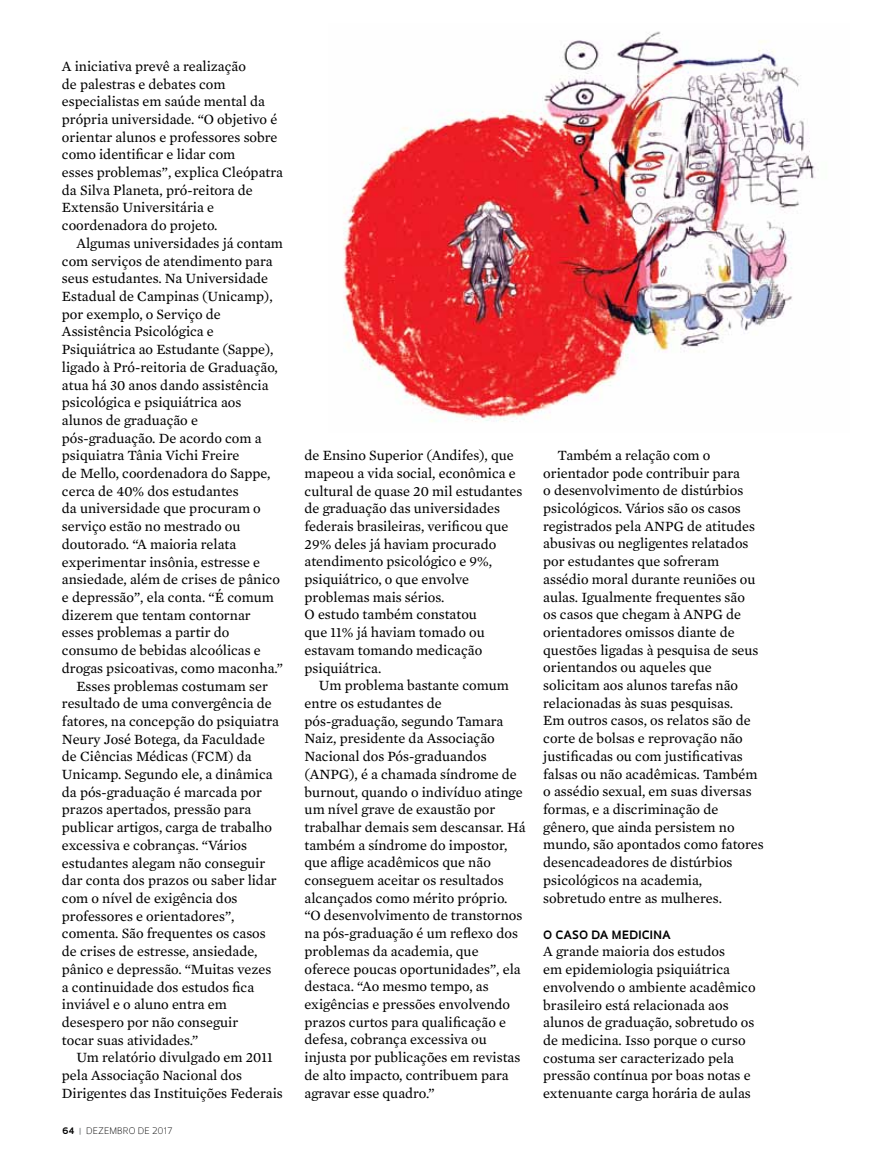
<style>
.page{position:relative;width:885px;height:1169px;background:#fff}
.page>*{position:absolute;margin:0;border:0;box-sizing:border-box;transform-origin:0 0}
.t1{font:14.4px/17.7px "Mercury Text G2";color:#000}
.t2{font:700 11.25px "Oculum";letter-spacing:.035em;color:#000}
.t3{font:300 8.7px "Oculum";letter-spacing:.015em;color:#000}
.s1{font-weight:700}
.s2{font-weight:700;color:#939598}
</style>
<div class="page">
<img style="left:343px;top:31px;width:473px;height:391px">
<p class="t1" style="left:62px;top:56px;width:223px">A iniciativa prevê a realização<br>de palestras e debates com especialistas em saúde mental da própria universidade. “O objetivo é orientar alunos e professores sobre como identificar e lidar com<br>esses problemas”, explica Cleópatra da Silva Planeta, pró-reitora de<br>Extensão Universitária e coordenadora do projeto.</p>
<p class="t1" style="left:76px;top:233px;width:208px">Algumas universidades já contam</p>
<p class="t1" style="left:62px;top:251px;width:212px">com serviços de atendimento para</p>
<p class="t1" style="left:62px;top:269px;width:208px">seus estudantes. Na Universidade</p>
<p class="t1" style="left:62px;top:287px;width:212px">Estadual de Campinas (Unicamp),</p>
<p class="t1" style="left:62px;top:304px;width:161px">por exemplo, o Serviço de</p>
<p class="t1" style="left:62px;top:322px;width:153px">Assistência Psicológica e</p>
<p class="t1" style="left:62px;top:340px;width:213px">Psiquiátrica ao Estudante (Sappe),</p>
<p class="t1" style="left:62px;top:357px;width:217px">ligado à Pró-reitoria de Graduação,</p>
<p class="t1" style="left:62px;top:375px;width:208px">atua há 30 anos dando assistência</p>
<p class="t1" style="left:62px;top:393px;width:181px">psicológica e psiquiátrica aos</p>
<p class="t1" style="left:62px;top:410px;width:138px">alunos de graduação e</p>
<p class="t1" style="left:62px;top:428px;width:201px">pós-graduação. De acordo com a</p>
<p class="t1" style="left:62px;top:446px;width:179px">psiquiatra Tânia Vichi Freire</p>
<p class="t1" style="left:62px;top:463px;width:210px">de Mello, coordenadora do Sappe,</p>
<p class="t1" style="left:62px;top:481px;width:178px">cerca de 40% dos estudantes</p>
<p class="t1" style="left:62px;top:499px;width:200px">da universidade que procuram o</p>
<p class="t1" style="left:62px;top:517px;width:180px">serviço estão no mestrado ou</p>
<p class="t1" style="left:62px;top:534px;width:176px">doutorado. “A maioria relata</p>
<p class="t1" style="left:62px;top:552px;width:200px">experimentar insônia, estresse e</p>
<p class="t1" style="left:62px;top:570px;width:220px">ansiedade, além de crises de pânico</p>
<p class="t1" style="left:62px;top:587px;width:214px">e depressão”, ela conta. “É comum</p>
<p class="t1" style="left:62px;top:605px;width:190px">dizerem que tentam contornar</p>
<p class="t1" style="left:62px;top:623px;width:169px">esses problemas a partir do</p>
<p class="t1" style="left:62px;top:640px;width:200px">consumo de bebidas alcoólicas e</p>
<p class="t1" style="left:62px;top:658px;width:223px">drogas psicoativas, como maconha.”</p>
<p class="t1" style="left:76px;top:676px;width:193px">Esses problemas costumam ser</p>
<p class="t1" style="left:62px;top:694px;width:211px">resultado de uma convergência de</p>
<p class="t1" style="left:62px;top:711px;width:218px">fatores, na concepção do psiquiatra</p>
<p class="t1" style="left:62px;top:729px;width:205px">Neury José Botega, da Faculdade</p>
<p class="t1" style="left:62px;top:747px;width:191px">de Ciências Médicas (FCM) da</p>
<p class="t1" style="left:62px;top:764px;width:212px">Unicamp. Segundo ele, a dinâmica</p>
<p class="t1" style="left:62px;top:782px;width:201px">da pós-graduação é marcada por</p>
<p class="t1" style="left:62px;top:800px;width:191px">prazos apertados, pressão para</p>
<p class="t1" style="left:62px;top:817px;width:212px">publicar artigos, carga de trabalho</p>
<p class="t1" style="left:62px;top:835px;width:187px">excessiva e cobranças. “Vários</p>
<p class="t1" style="left:62px;top:853px;width:205px">estudantes alegam não conseguir</p>
<p class="t1" style="left:62px;top:871px;width:216px">dar conta dos prazos ou saber lidar</p>
<p class="t1" style="left:62px;top:888px;width:177px">com o nível de exigência dos</p>
<p class="t1" style="left:62px;top:906px;width:174px">professores e orientadores”,</p>
<p class="t1" style="left:62px;top:924px;width:205px">comenta. São frequentes os casos</p>
<p class="t1" style="left:62px;top:941px;width:197px">de crises de estresse, ansiedade,</p>
<p class="t1" style="left:62px;top:959px;width:211px">pânico e depressão. “Muitas vezes</p>
<p class="t1" style="left:62px;top:977px;width:194px">a continuidade dos estudos fica</p>
<p class="t1" style="left:62px;top:994px;width:166px">inviável e o aluno entra em</p>
<p class="t1" style="left:62px;top:1012px;width:178px">desespero por não conseguir</p>
<p class="t1" style="left:62px;top:1030px;width:138px">tocar suas atividades.”</p>
<p class="t1" style="left:76px;top:1047px;width:198px">Um relatório divulgado em 2011</p>
<p class="t1" style="left:62px;top:1065px;width:182px">pela Associação Nacional dos</p>
<p class="t1" style="left:62px;top:1083px;width:222px">Dirigentes das Instituições Federais</p>
<p class="t3" style="left:62px;top:1124px;width:112px"><span class="s1">64</span> <span class="s2">|</span> DEZEMBRO DE 2017</p>
<p class="t1" style="left:305px;top:446px;width:219px">de Ensino Superior (Andifes), que mapeou a vida social, econômica e cultural de quase 20 mil estudantes de graduação das universidades federais brasileiras, verificou que<br>29% deles já haviam procurado atendimento psicológico e 9%, psiquiátrico, o que envolve problemas mais sérios.<br>O estudo também constatou<br>que 11% já haviam tomado ou estavam tomando medicação psiquiátrica.</p>
<p class="t1" style="left:305px;top:676px;width:222px;text-indent:14px">Um problema bastante comum entre os estudantes de pós-graduação, segundo Tamara<br>Naiz, presidente da Associação<br>Nacional dos Pós-graduandos (ANPG), é a chamada síndrome de burnout, quando o indivíduo atinge um nível grave de exaustão por trabalhar demais sem descansar. Há também a síndrome do impostor, que aflige acadêmicos que não conseguem aceitar os resultados alcançados como mérito próprio. “O desenvolvimento de transtornos na pós-graduação é um reflexo dos problemas da academia, que oferece poucas oportunidades”, ela destaca. “Ao mesmo tempo, as exigências e pressões envolvendo prazos curtos para qualificação e defesa, cobrança excessiva ou injusta por publicações em revistas de alto impacto, contribuem para agravar esse quadro.”</p>
<p class="t1" style="left:543px;top:445px;width:222px;text-indent:14px">Também a relação com o orientador pode contribuir para<br>o desenvolvimento de distúrbios psicológicos. Vários são os casos registrados pela ANPG de atitudes abusivas ou negligentes relatados por estudantes que sofreram assédio moral durante reuniões ou aulas. Igualmente frequentes são<br>os casos que chegam à ANPG de orientadores omissos diante de questões ligadas à pesquisa de seus orientandos ou aqueles que solicitam aos alunos tarefas não relacionadas às suas pesquisas.<br>Em outros casos, os relatos são de corte de bolsas e reprovação não justificadas ou com justificativas falsas ou não acadêmicas. Também o assédio sexual, em suas diversas formas, e a discriminação de gênero, que ainda persistem no mundo, são apontados como fatores desencadeadores de distúrbios psicológicos na academia, sobretudo entre as mulheres.</p>
<p class="t2" style="left:543px;top:926px;width:127px">O CASO DA MEDICINA</p>
<p class="t1" style="left:543px;top:942px;width:214px">A grande maioria dos estudos<br>em epidemiologia psiquiátrica envolvendo o ambiente acadêmico brasileiro está relacionada aos alunos de graduação, sobretudo os de medicina. Isso porque o curso costuma ser caracterizado pela pressão contínua por boas notas e extenuante carga horária de aulas</p>
</div>
